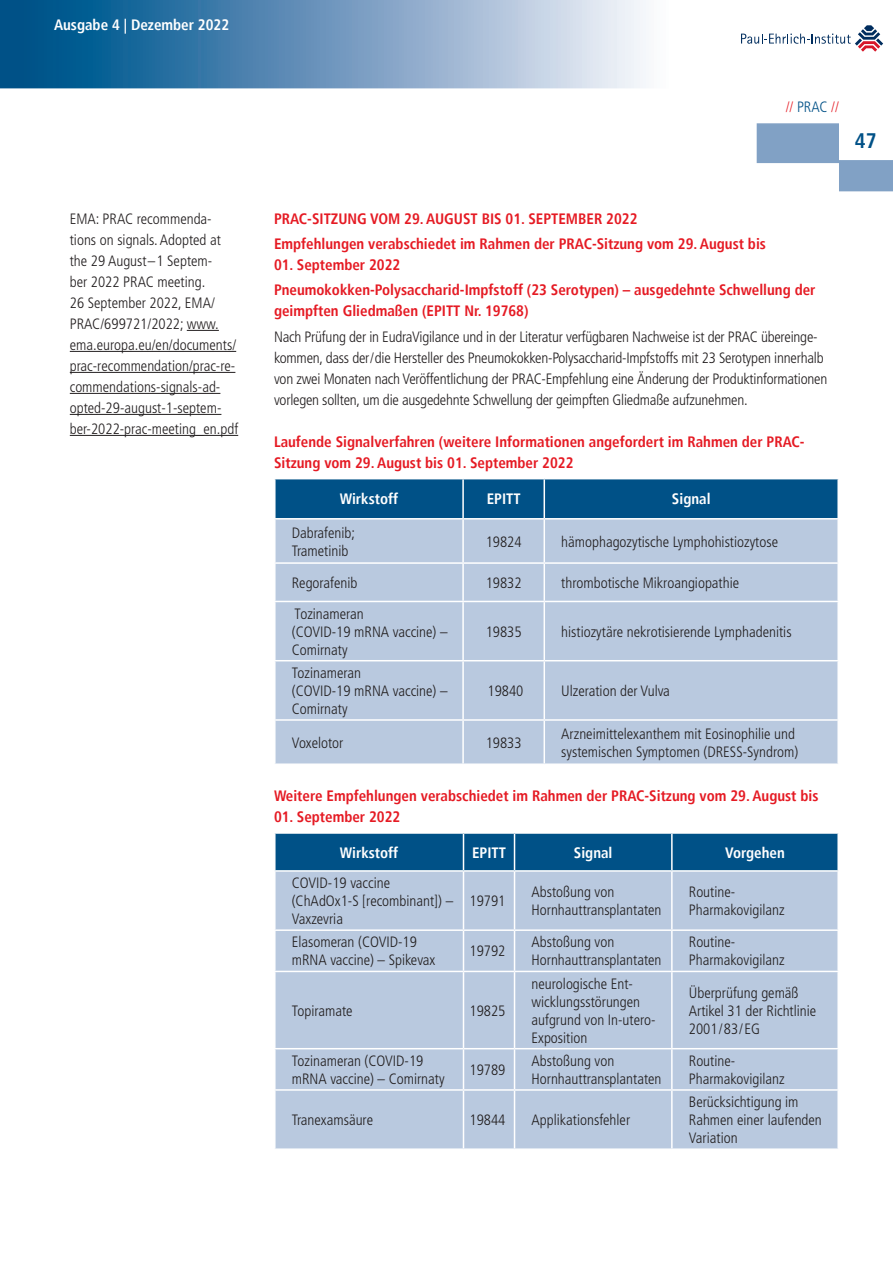
<style>
.page{position:relative;width:893px;height:1263px;background:#fff}
.page>*{position:absolute;margin:0;border:0;box-sizing:border-box;transform-origin:0 0}
.t1{font:700 condensed 21px "Frutiger";color:#005187}
.t2{font:300 condensed 15px/18px "Frutiger LT";color:#231f20}
.t3{font:700 condensed 15px/25.2px "Frutiger";color:#e51a23}
.t4{font:700 condensed 15px "Frutiger";color:#fff}
.t5{font:300 condensed 15px "Frutiger LT";color:#e51a23}
.s1{color:#005187}
</style>
<div class="page">
<div style="left:757px;top:123px;width:82px;height:40px;background:#81a1c5;border:2px solid #81a1c5"></div>
<div style="left:839px;top:160px;width:54px;height:31px;background:#81a1c5"></div>
<svg style="left:741px;top:25px;width:142px;height:27px"></svg>
<svg style="left:0;top:0;width:646px;height:88px;background:#6b98bd"></svg>
<hr style="left:187px;top:330px;width:32px;height:1px;background:#231f20">
<hr style="left:70px;top:351px;width:166px;height:1px;background:#231f20">
<hr style="left:70px;top:372px;width:165px;height:1px;background:#231f20">
<hr style="left:70px;top:393px;width:150px;height:1px;background:#231f20">
<hr style="left:70px;top:414px;width:151px;height:1px;background:#231f20">
<hr style="left:70px;top:435px;width:168px;height:1px;background:#231f20">
<div style="left:276px;top:479px;width:561px;height:39px;background:#005187"></div>
<div style="left:276px;top:519px;width:561px;height:244px;background:#b9c9df"></div>
<hr style="left:462px;top:479px;width:2px;height:39px;background:#fff">
<hr style="left:544px;top:479px;width:1px;height:39px;background:#fff">
<hr style="left:462px;top:519px;width:2px;height:43px;background:#fff">
<hr style="left:544px;top:519px;width:1px;height:43px;background:#fff">
<hr style="left:274px;top:562px;width:189px;height:2px;background:#fff">
<hr style="left:463px;top:562px;width:81px;height:2px;background:#fff">
<hr style="left:462px;top:564px;width:2px;height:37px;background:#fff">
<hr style="left:544px;top:562px;width:295px;height:2px;background:#fff">
<hr style="left:544px;top:564px;width:1px;height:37px;background:#fff">
<hr style="left:274px;top:601px;width:189px;height:1px;background:#fff">
<hr style="left:463px;top:601px;width:81px;height:1px;background:#fff">
<hr style="left:462px;top:602px;width:2px;height:58px;background:#fff">
<hr style="left:544px;top:601px;width:295px;height:1px;background:#fff">
<hr style="left:544px;top:602px;width:1px;height:58px;background:#fff">
<hr style="left:274px;top:660px;width:189px;height:1px;background:#fff">
<hr style="left:463px;top:660px;width:81px;height:1px;background:#fff">
<hr style="left:462px;top:661px;width:2px;height:58px;background:#fff">
<hr style="left:544px;top:660px;width:295px;height:1px;background:#fff">
<hr style="left:544px;top:661px;width:1px;height:58px;background:#fff">
<hr style="left:274px;top:719px;width:189px;height:2px;background:#fff">
<hr style="left:463px;top:719px;width:81px;height:2px;background:#fff">
<hr style="left:462px;top:721px;width:2px;height:42px;background:#fff">
<hr style="left:544px;top:719px;width:295px;height:2px;background:#fff">
<hr style="left:544px;top:721px;width:1px;height:42px;background:#fff">
<div style="left:276px;top:834px;width:561px;height:36px;background:#005187"></div>
<div style="left:276px;top:872px;width:561px;height:276px;background:#b9c9df"></div>
<hr style="left:463px;top:834px;width:1px;height:36px;background:#fff">
<hr style="left:514px;top:834px;width:1px;height:36px;background:#fff">
<hr style="left:671px;top:834px;width:2px;height:36px;background:#fff">
<hr style="left:463px;top:872px;width:1px;height:57px;background:#fff">
<hr style="left:514px;top:872px;width:1px;height:57px;background:#fff">
<hr style="left:671px;top:872px;width:2px;height:57px;background:#fff">
<hr style="left:274px;top:929px;width:189px;height:2px;background:#fff">
<hr style="left:463px;top:929px;width:51px;height:2px;background:#fff">
<hr style="left:463px;top:931px;width:1px;height:40px;background:#fff">
<hr style="left:514px;top:929px;width:158px;height:2px;background:#fff">
<hr style="left:514px;top:931px;width:1px;height:40px;background:#fff">
<hr style="left:672px;top:929px;width:167px;height:2px;background:#fff">
<hr style="left:671px;top:931px;width:2px;height:40px;background:#fff">
<hr style="left:274px;top:971px;width:189px;height:1px;background:#fff">
<hr style="left:463px;top:971px;width:51px;height:1px;background:#fff">
<hr style="left:463px;top:972px;width:1px;height:76px;background:#fff">
<hr style="left:514px;top:971px;width:158px;height:1px;background:#fff">
<hr style="left:514px;top:972px;width:1px;height:76px;background:#fff">
<hr style="left:672px;top:971px;width:167px;height:1px;background:#fff">
<hr style="left:671px;top:972px;width:2px;height:76px;background:#fff">
<hr style="left:274px;top:1048px;width:189px;height:1px;background:#fff">
<hr style="left:463px;top:1048px;width:51px;height:1px;background:#fff">
<hr style="left:463px;top:1049px;width:1px;height:40px;background:#fff">
<hr style="left:514px;top:1048px;width:158px;height:1px;background:#fff">
<hr style="left:514px;top:1049px;width:1px;height:40px;background:#fff">
<hr style="left:672px;top:1048px;width:167px;height:1px;background:#fff">
<hr style="left:671px;top:1049px;width:2px;height:40px;background:#fff">
<hr style="left:274px;top:1089px;width:189px;height:2px;background:#fff">
<hr style="left:463px;top:1089px;width:51px;height:2px;background:#fff">
<hr style="left:463px;top:1091px;width:1px;height:57px;background:#fff">
<hr style="left:514px;top:1089px;width:158px;height:2px;background:#fff">
<hr style="left:514px;top:1091px;width:1px;height:57px;background:#fff">
<hr style="left:672px;top:1089px;width:167px;height:2px;background:#fff">
<hr style="left:671px;top:1091px;width:2px;height:57px;background:#fff">
<p class="t4" style="left:54px;top:16px;width:177px">Ausgabe 4 | Dezember 2022</p>
<p class="t5" style="left:786px;top:98px;width:55px">// <span class="s1">PRAC</span> //</p>
<h1 class="t1" style="left:855px;top:128px;width:23px">47</h1>
<p class="t2" style="left:70px;top:208px;width:170px;line-height:21px">EMA: PRAC recommenda&shy;tions on signals. Adopted at the 29 August–1 Septem-<br>ber 2022 PRAC meeting.<br>26 September 2022, EMA/<br>PRAC/699721/2022; www. ema.europa.eu/en/documents/ prac-recommendation/prac-re&shy;commendations-signals-ad&shy;opted-29-august-1-septem&shy;ber-2022-prac-meeting_en.pdf</p>
<p class="t3" style="left:274px;top:206px;width:493px">PRAC-SITZUNG VOM 29. AUGUST BIS 01. SEPTEMBER 2022<br>Empfehlungen verabschiedet im Rahmen der PRAC-Sitzung vom 29. August bis</p>
<p class="t3" style="left:274px;top:252px;width:543px">01. September 2022<br>Pneumokokken-Polysaccharid-Impfstoff (23 Serotypen) – ausgedehnte Schwellung der</p>
<p class="t3" style="left:274px;top:299px;width:256px">geimpften Gliedmaßen (EPITT Nr. 19768)</p>
<p class="t2" style="left:274px;top:326px;width:555px;line-height:21px">Nach Prüfung der in EudraVigilance und in der Literatur verfügbaren Nachweise ist der PRAC übereinge&shy;kommen, dass der/die Hersteller des Pneumokokken-Polysaccharid-Impfstoffs mit 23 Serotypen innerhalb von zwei Monaten nach Veröffentlichung der PRAC-Empfehlung eine Änderung der Produktinformationen vorlegen sollten, um die ausgedehnte Schwellung der geimpften Gliedmaße aufzunehmen.</p>
<p class="t3" style="left:274px;top:431px;width:531px;line-height:21px">Laufende Signalverfahren (weitere Informationen angefordert im Rahmen der PRAC-<br>Sitzung vom 29. August bis 01. September 2022</p>
<p class="t4" style="left:340px;top:490px;width:60px">Wirkstoff</p>
<p class="t4" style="left:487px;top:490px;width:35px">EPITT</p>
<p class="t4" style="left:672px;top:490px;width:40px">Signal</p>
<p class="t2" style="left:292px;top:524px;width:65px">Dabrafenib;<br>Trametinib</p>
<p class="t2" style="left:486px;top:533px;width:38px">19824</p>
<p class="t2" style="left:561px;top:533px;width:218px">hämophagozytische Lymphohistiozytose</p>
<p class="t2" style="left:292px;top:574px;width:67px">Regorafenib</p>
<p class="t2" style="left:486px;top:574px;width:38px">19832</p>
<p class="t2" style="left:561px;top:574px;width:179px">thrombotische Mikroangiopathie</p>
<p class="t2" style="left:292px;top:605px;width:157px">Tozinameran<br>(COVID-19 mRNA vaccine) –<br>Comirnaty</p>
<p class="t2" style="left:486px;top:623px;width:38px">19835</p>
<p class="t2" style="left:561px;top:623px;width:232px">histiozytäre nekrotisierende Lymphadenitis</p>
<p class="t2" style="left:292px;top:664px;width:157px">Tozinameran<br>(COVID-19 mRNA vaccine) –<br>Comirnaty</p>
<p class="t2" style="left:487px;top:682px;width:37px">19840</p>
<p class="t2" style="left:561px;top:682px;width:110px">Ulzeration der Vulva</p>
<p class="t2" style="left:292px;top:734px;width:53px">Voxelotor</p>
<p class="t2" style="left:486px;top:734px;width:38px">19833</p>
<p class="t2" style="left:561px;top:725px;width:238px">Arzneimittelexanthem mit Eosinophilie und systemischen Symptomen (DRESS-Syndrom)</p>
<p class="t3" style="left:274px;top:783px;width:546px">Weitere Empfehlungen verabschiedet im Rahmen der PRAC-Sitzung vom 29. August bis</p>
<p class="t3" style="left:274px;top:804px;width:128px">01. September 2022</p>
<p class="t4" style="left:340px;top:843px;width:60px">Wirkstoff</p>
<p class="t4" style="left:472px;top:843px;width:35px">EPITT</p>
<p class="t4" style="left:574px;top:843px;width:40px">Signal</p>
<p class="t4" style="left:725px;top:843px;width:61px">Vorgehen</p>
<p class="t2" style="left:292px;top:874px;width:163px">COVID-19 vaccine (ChAdOx1-S [recombinant]) –<br>Vaxzevria</p>
<p class="t2" style="left:469px;top:892px;width:37px">19791</p>
<p class="t2" style="left:531px;top:883px;width:132px">Abstoßung von<br>Hornhauttransplantaten</p>
<p class="t2" style="left:689px;top:883px;width:97px">Routine-<br>Pharmakovigilanz</p>
<p class="t2" style="left:292px;top:933px;width:145px">Elasomeran (COVID-19 mRNA vaccine) – Spikevax</p>
<p class="t2" style="left:469px;top:942px;width:37px">19792</p>
<p class="t2" style="left:531px;top:933px;width:132px">Abstoßung von<br>Hornhauttransplantaten</p>
<p class="t2" style="left:689px;top:933px;width:97px">Routine-<br>Pharmakovigilanz</p>
<p class="t2" style="left:292px;top:1002px;width:62px">Topiramate</p>
<p class="t2" style="left:469px;top:1002px;width:37px">19825</p>
<p class="t2" style="left:531px;top:975px;width:126px">neurologische Ent&shy;wicklungsstörungen aufgrund von In-utero-<br>Exposition</p>
<p class="t2" style="left:689px;top:984px;width:129px">Überprüfung gemäß<br>Artikel 31 der Richtlinie<br>2001/83/EG</p>
<p class="t2" style="left:292px;top:1052px;width:154px">Tozinameran (COVID-19 mRNA vaccine) – Comirnaty</p>
<p class="t2" style="left:469px;top:1061px;width:37px">19789</p>
<p class="t2" style="left:531px;top:1052px;width:132px">Abstoßung von<br>Hornhauttransplantaten</p>
<p class="t2" style="left:689px;top:1052px;width:97px">Routine-<br>Pharmakovigilanz</p>
<p class="t2" style="left:292px;top:1111px;width:83px">Tranexamsäure</p>
<p class="t2" style="left:469px;top:1111px;width:37px">19844</p>
<p class="t2" style="left:531px;top:1111px;width:100px">Applikationsfehler</p>
<p class="t2" style="left:689px;top:1093px;width:135px">Berücksichtigung im<br>Rahmen einer laufenden<br>Variation</p>
</div>
